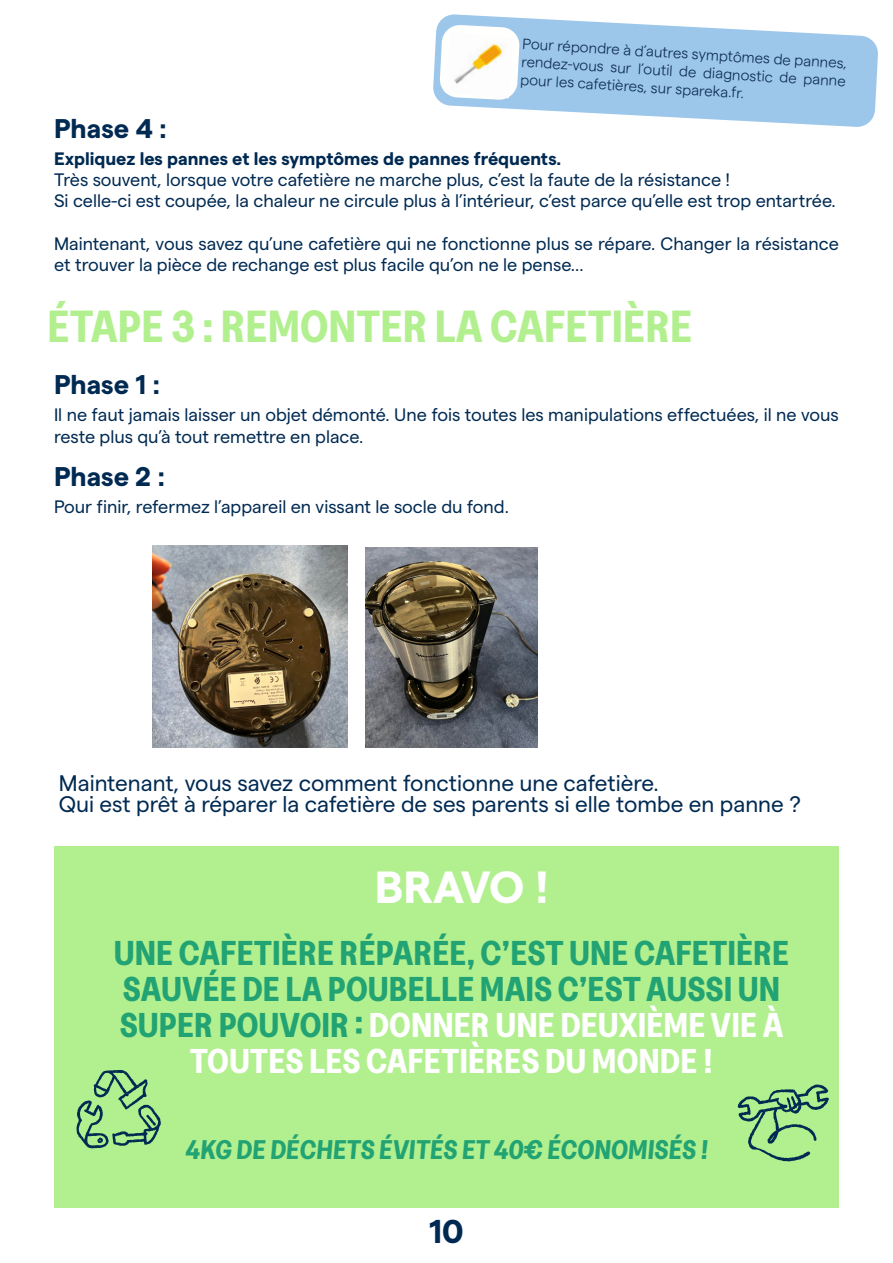
<style>
.page{position:relative;width:893px;height:1263px;background:#fff}
.page>*{position:absolute;margin:0;border:0;box-sizing:border-box;transform-origin:0 0}
.t1{font:700 45px "Greed";color:#b2f08f}
.t2{font:700 45px "Matter";letter-spacing:-.015em;color:#fff}
.t3{font:700 34.5px/36px "Greed";color:#22a373;text-align:center}
.t4{font:700 33px "Matter";color:#002952}
.t5{font:700 27px "Greed";color:#22a373}
.t6{font:700 27px "Matter";color:#002a52}
.t7{font:22.5px "Matter";color:#002a52}
.t8{font:18px/21.6px "Matter";color:#002a52}
.t9{font:700 18px "Matter";color:#002a52}
.t10{font:300 15px/18.3px "Matter";color:#0e2d50}
.s1{color:#fff}
</style>
<div class="page">
<svg style="left:433px;top:14px;width:445px;height:113px;fill:#9cc7ea"></svg>
<svg style="left:439px;top:25px;width:81px;height:75px"></svg>
<img style="left:445px;top:32px;width:70px;height:66px">
<div style="left:54px;top:846px;width:785px;height:362px;background:#b2ef8f"></div>
<svg style="left:738px;top:1084px;width:91px;height:77px"></svg>
<svg style="left:76px;top:1070px;width:85px;height:78px"></svg>
<img style="left:152px;top:545px;width:196px;height:202px">
<img style="left:366px;top:547px;width:171px;height:200px">
<p class="t10" style="left:523px;top:32px;width:326px;rotate:4deg">Pour répondre à d’autres symptômes de pannes,</p>
<p class="t10" style="left:522px;top:50px;width:326px;rotate:4deg">rendez-vous sur l’outil de diagnostic de panne pour les cafetières, sur spareka.fr.</p>
<p class="t6" style="left:54px;top:108px;width:114px">Phase 4 :</p>
<p class="t9" style="left:54px;top:145px;width:509px">Expliquez les pannes et les symptômes de pannes fréquents.</p>
<p class="t8" style="left:54px;top:167px;width:678px">Très souvent, lorsque votre cafetière ne marche plus, c’est la faute de la résistance !</p>
<p class="t8" style="left:54px;top:188px;width:783px">Si celle-ci est coupée, la chaleur ne circule plus à l’intérieur, c’est parce qu’elle est trop entartrée.</p>
<p class="t8" style="left:54px;top:231px;width:786px">Maintenant, vous savez qu’une cafetière qui ne fonctionne plus se répare. Changer la résistance et trouver la pièce de rechange est plus facile qu’on ne le pense...</p>
<p class="t1" style="left:47px;top:293px;width:647px">ÉTAPE 3 : REMONTER LA CAFETIÈRE</p>
<p class="t6" style="left:54px;top:365px;width:107px">Phase 1 :</p>
<p class="t8" style="left:54px;top:402px;width:786px">Il ne faut jamais laisser un objet démonté. Une fois toutes les manipulations effectuées, il ne vous reste plus qu’à tout remettre en place.</p>
<p class="t6" style="left:54px;top:457px;width:112px">Phase 2 :</p>
<p class="t8" style="left:54px;top:495px;width:456px">Pour finir, refermez l’appareil en vissant le socle du fond.</p>
<p class="t7" style="left:59px;top:767px;width:601px">Maintenant, vous savez comment fonctionne une cafetière.</p>
<p class="t7" style="left:59px;top:788px;width:744px">Qui est prêt à réparer la cafetière de ses parents si elle tombe en panne ?</p>
<p class="t2" style="left:375px;top:854px;width:175px">BRAVO !</p>
<p class="t3" style="left:114px;top:932px;width:677px">UNE CAFETIÈRE RÉPARÉE, C’EST UNE CAFETIÈRE SAUVÉE DE LA POUBELLE MAIS C’EST AUSSI UN SUPER POUVOIR : <span class="s1">DONNER UNE DEUXIÈME VIE À TOUTES LES CAFETIÈRES DU MONDE !</span></p>
<p class="t5" style="left:185px;top:1129px;width:528px">4KG DE DÉCHETS ÉVITÉS ET 40€ ÉCONOMISÉS !</p>
<h3 class="t4" style="left:429px;top:1206px;width:36px">10</h3>
</div>
